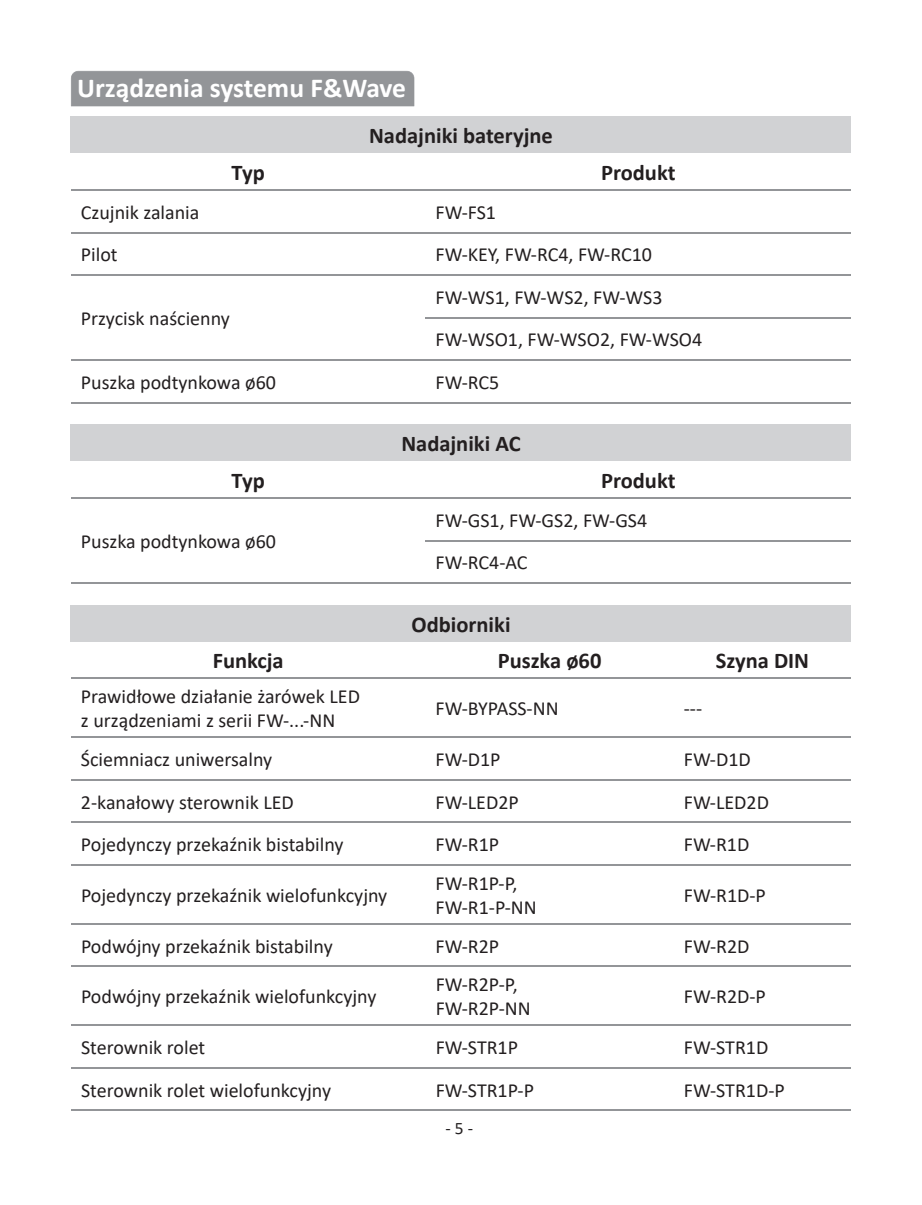
<style>
.page{position:relative;width:922px;height:1205px;background:#fff}
.page>*{position:absolute;margin:0;border:0;box-sizing:border-box;transform-origin:0 0}
.t1{font:700 27.5px "Calibri";color:#fff}
.t2{font:700 22.5px "Calibri";color:#231f20}
.t3{font:20px/24px "Calibri";color:#231f20}
.t4{font:17.5px "Calibri";color:#231f20}
</style>
<div class="page">
<div style="left:71px;top:71px;width:343px;height:35px;background:#939598"></div>
<div style="left:71px;top:116px;width:779px;height:37px;background:#d1d2d4"></div>
<hr style="left:71px;top:189px;width:354px;height:2px;background:#939598">
<hr style="left:71px;top:232px;width:354px;height:1px;background:#939598">
<hr style="left:71px;top:402px;width:354px;height:1px;background:#939598">
<hr style="left:425px;top:189px;width:425px;height:2px;background:#939598">
<hr style="left:425px;top:232px;width:425px;height:1px;background:#939598">
<hr style="left:425px;top:274px;width:425px;height:2px;background:#939598">
<hr style="left:425px;top:317px;width:425px;height:1px;background:#939598">
<hr style="left:425px;top:360px;width:425px;height:1px;background:#939598">
<hr style="left:425px;top:402px;width:425px;height:1px;background:#939598">
<hr style="left:71px;top:274px;width:354px;height:2px;background:#939598">
<hr style="left:71px;top:360px;width:354px;height:1px;background:#939598">
<div style="left:71px;top:424px;width:779px;height:37px;background:#d1d2d4"></div>
<hr style="left:71px;top:497px;width:354px;height:2px;background:#939598">
<hr style="left:425px;top:497px;width:425px;height:2px;background:#939598">
<hr style="left:71px;top:582px;width:354px;height:2px;background:#939598">
<hr style="left:425px;top:582px;width:425px;height:2px;background:#939598">
<hr style="left:425px;top:540px;width:425px;height:1px;background:#939598">
<div style="left:71px;top:605px;width:779px;height:37px;background:#d1d2d4"></div>
<hr style="left:71px;top:737px;width:354px;height:1px;background:#939598">
<hr style="left:425px;top:737px;width:248px;height:1px;background:#939598">
<hr style="left:673px;top:737px;width:177px;height:1px;background:#939598">
<hr style="left:71px;top:779px;width:354px;height:1px;background:#939598">
<hr style="left:425px;top:779px;width:248px;height:1px;background:#939598">
<hr style="left:673px;top:779px;width:177px;height:1px;background:#939598">
<hr style="left:71px;top:822px;width:354px;height:1px;background:#939598">
<hr style="left:425px;top:822px;width:248px;height:1px;background:#939598">
<hr style="left:673px;top:822px;width:177px;height:1px;background:#939598">
<hr style="left:71px;top:864px;width:354px;height:1px;background:#939598">
<hr style="left:425px;top:864px;width:248px;height:1px;background:#939598">
<hr style="left:673px;top:864px;width:177px;height:1px;background:#939598">
<hr style="left:71px;top:923px;width:354px;height:1px;background:#939598">
<hr style="left:425px;top:923px;width:248px;height:1px;background:#939598">
<hr style="left:673px;top:923px;width:177px;height:1px;background:#939598">
<hr style="left:71px;top:966px;width:354px;height:1px;background:#939598">
<hr style="left:425px;top:966px;width:248px;height:1px;background:#939598">
<hr style="left:673px;top:966px;width:177px;height:1px;background:#939598">
<hr style="left:71px;top:1025px;width:354px;height:1px;background:#939598">
<hr style="left:425px;top:1025px;width:248px;height:1px;background:#939598">
<hr style="left:673px;top:1025px;width:177px;height:1px;background:#939598">
<hr style="left:71px;top:1067px;width:354px;height:1px;background:#939598">
<hr style="left:425px;top:1067px;width:248px;height:1px;background:#939598">
<hr style="left:673px;top:1067px;width:177px;height:1px;background:#939598">
<hr style="left:71px;top:678px;width:354px;height:1px;background:#939598">
<hr style="left:425px;top:678px;width:248px;height:1px;background:#939598">
<hr style="left:673px;top:678px;width:177px;height:1px;background:#939598">
<hr style="left:71px;top:1110px;width:354px;height:1px;background:#939598">
<hr style="left:425px;top:1110px;width:248px;height:1px;background:#939598">
<hr style="left:673px;top:1110px;width:177px;height:1px;background:#939598">
<h1 class="t1" style="left:77px;top:69px;width:330px">Urządzenia systemu F&amp;Wave</h1>
<p class="t2" style="left:369px;top:120px;width:185px">Nadajniki bateryjne</p>
<p class="t2" style="left:231px;top:157px;width:35px">Typ</p>
<p class="t2" style="left:601px;top:157px;width:76px">Produkt</p>
<p class="t3" style="left:81px;top:200px;width:120px">Czujnik zalania</p>
<p class="t3" style="left:435px;top:200px;width:62px">FW-FS1</p>
<p class="t3" style="left:81px;top:242px;width:38px">Pilot</p>
<p class="t3" style="left:435px;top:242px;width:218px">FW-KEY, FW-RC4, FW-RC10</p>
<p class="t3" style="left:81px;top:306px;width:150px">Przycisk naścienny</p>
<p class="t3" style="left:435px;top:275px;width:268px;line-height:42.5px">FW-WS1, FW-WS2, FW-WS3<br>FW-WSO1, FW-WSO2, FW-WSO4</p>
<p class="t3" style="left:81px;top:370px;width:196px">Puszka podtynkowa ø60</p>
<p class="t3" style="left:435px;top:370px;width:65px">FW-RC5</p>
<p class="t2" style="left:401px;top:428px;width:121px">Nadajniki AC</p>
<p class="t2" style="left:231px;top:465px;width:35px">Typ</p>
<p class="t2" style="left:601px;top:465px;width:76px">Produkt</p>
<p class="t3" style="left:81px;top:529px;width:196px">Puszka podtynkowa ø60</p>
<p class="t3" style="left:435px;top:498px;width:213px;line-height:42.5px">FW-GS1, FW-GS2, FW-GS4<br>FW-RC4-AC</p>
<p class="t2" style="left:411px;top:608px;width:100px">Odbiorniki</p>
<p class="t2" style="left:212px;top:645px;width:73px">Funkcja</p>
<p class="t2" style="left:497px;top:645px;width:105px">Puszka ø60</p>
<p class="t2" style="left:715px;top:645px;width:95px">Szyna DIN</p>
<p class="t3" style="left:81px;top:684px;width:280px">Prawidłowe działanie żarówek LED z urządzeniami z serii FW-...-NN</p>
<p class="t3" style="left:435px;top:696px;width:124px">FW-BYPASS-NN</p>
<p class="t3" style="left:683px;top:696px;width:20px">---</p>
<p class="t3" style="left:81px;top:747px;width:193px">Ściemniacz uniwersalny</p>
<p class="t3" style="left:435px;top:747px;width:67px">FW-D1P</p>
<p class="t3" style="left:683px;top:747px;width:68px">FW-D1D</p>
<p class="t3" style="left:81px;top:789px;width:214px">2-kanałowy sterownik LED</p>
<p class="t3" style="left:435px;top:789px;width:85px">FW-LED2P</p>
<p class="t3" style="left:683px;top:789px;width:87px">FW-LED2D</p>
<p class="t3" style="left:81px;top:832px;width:264px">Pojedynczy przekaźnik bistabilny</p>
<p class="t3" style="left:435px;top:832px;width:65px">FW-R1P</p>
<p class="t3" style="left:683px;top:832px;width:67px">FW-R1D</p>
<p class="t3" style="left:81px;top:883px;width:308px">Pojedynczy przekaźnik wielofunkcyjny</p>
<p class="t3" style="left:435px;top:871px;width:103px">FW-R1P-P,<br>FW-R1-P-NN</p>
<p class="t3" style="left:683px;top:883px;width:84px">FW-R1D-P</p>
<p class="t3" style="left:81px;top:933px;width:253px">Podwójny przekaźnik bistabilny</p>
<p class="t3" style="left:435px;top:933px;width:65px">FW-R2P</p>
<p class="t3" style="left:683px;top:933px;width:67px">FW-R2D</p>
<p class="t3" style="left:81px;top:984px;width:297px">Podwójny przekaźnik wielofunkcyjny</p>
<p class="t3" style="left:435px;top:972px;width:96px">FW-R2P-P,<br>FW-R2P-NN</p>
<p class="t3" style="left:683px;top:984px;width:84px">FW-R2D-P</p>
<p class="t3" style="left:81px;top:1035px;width:126px">Sterownik rolet</p>
<p class="t3" style="left:435px;top:1035px;width:84px">FW-STR1P</p>
<p class="t3" style="left:683px;top:1035px;width:86px">FW-STR1D</p>
<p class="t3" style="left:81px;top:1077px;width:251px">Sterownik rolet wielofunkcyjny</p>
<p class="t3" style="left:435px;top:1077px;width:100px">FW-STR1P-P</p>
<p class="t3" style="left:683px;top:1077px;width:102px">FW-STR1D-P</p>
<p class="t4" style="left:445px;top:1116px;width:29px">- 5 -</p>
</div>
